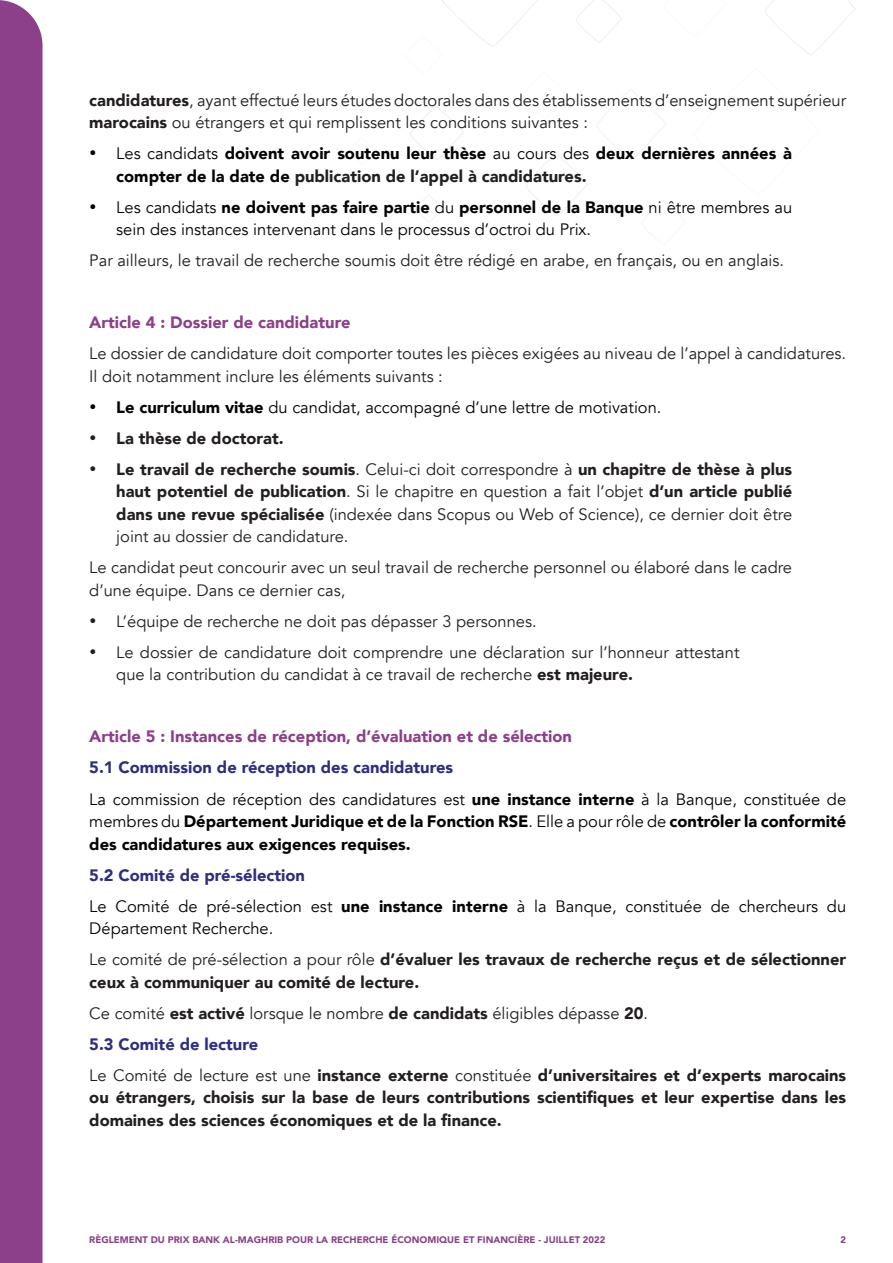
<style>
.page{position:relative;width:893px;height:1263px;background:#fff}
.page>*{position:absolute;margin:0;border:0;box-sizing:border-box;transform-origin:0 0}
.t1{font:16.5px/22.5px "Avenir";color:#231f20}
.t2{font:900 16.5px/31px "Avenir";color:#231f20}
.t3{font:16.5px/31px "Avenir";color:#040503}
.t4{font:900 16.5px/22.5px "Avenir";color:#040503}
.t5{font:900 16.5px "Avenir";color:#8b4089}
.t6{font:900 9.45px "Avenir";color:#8b4089}
.s1{font-weight:900}
.s2{font-weight:400}
.s3{color:#231f20}
.s4{font-weight:900;color:#2f2e80}
.s5{font-weight:400;color:#040503}
.s6{color:#2f2e80}
</style>
<div class="page">
<div style="left:0;top:0;width:43px;height:1263px;background:#8b4089"></div>
<svg style="left:765px;top:0;width:91px;height:55px"></svg>
<svg style="left:441px;top:0;width:97px;height:47px"></svg>
<div style="left:525px;top:153px;width:63px;height:64px;border:1px solid #4a266b;border-radius:50%"></div>
<div style="left:596px;top:89px;width:71px;height:71px;border:1px solid #894088;border-radius:50%"></div>
<div style="left:521px;top:72px;width:48px;height:47px;border:1px solid #d5c596;border-radius:50%"></div>
<svg style="left:576px;top:0;width:46px;height:43px"></svg>
<div style="left:404px;top:36px;width:39px;height:38px;border:1px solid #d5c596;border-radius:50%"></div>
<div style="left:409px;top:105px;width:55px;height:55px;border:1px solid #4a266b;border-radius:50%"></div>
<div style="left:415px;top:194px;width:28px;height:29px;border:1px solid #894088;border-radius:50%"></div>
<div style="left:348px;top:137px;width:28px;height:28px;border:1px solid #ccaecd;border-radius:50%"></div>
<div style="left:640px;top:199px;width:46px;height:46px;border:1px solid #af81b0;border-radius:50%"></div>
<p class="t1" style="left:89px;top:89px;width:758px"><span class="s1">candidatures</span>, ayant effectué leurs études doctorales dans des établissements d’enseignement supérieur <span class="s1">marocains</span> ou étrangers et qui remplissent les conditions suivantes :</p>
<p class="t4" style="left:116px;top:142px;width:677px;text-indent:-27px">• <span class="s2">Les candidats</span> doivent avoir soutenu leur thèse <span class="s2">au cours des</span> deux dernières années à compter de la date de <span class="s3">publication de l’appel à candidatures.</span></p>
<p class="t3" style="left:116px;top:196px;width:677px;line-height:22.5px;text-indent:-27px">• Les candidats <span class="s1">ne doivent pas faire partie</span> du <span class="s1">personnel de la Banque</span> ni être membres au sein des instances intervenant dans le processus d’octroi du Prix.</p>
<p class="t1" style="left:89px;top:250px;width:696px">Par ailleurs, le travail de recherche soumis doit être rédigé en arabe, en français, ou en anglais.</p>
<p class="t5" style="left:89px;top:308px;width:263px">Article 4 : Dossier de candidature</p>
<p class="t1" style="left:89px;top:343px;width:758px">Le dossier de candidature doit comporter toutes les pièces exigées au niveau de l’appel à candidatures.<br>Il doit notamment inclure les éléments suivants :</p>
<p class="t3" style="left:89px;top:392px;width:574px">• <span class="s1">Le curriculum vitae</span> du candidat, accompagné d’une lettre de motivation.</p>
<p class="t2" style="left:89px;top:422px;width:196px">• La thèse de doctorat.</p>
<p class="t1" style="left:116px;top:458px;width:677px;text-align:justify;text-indent:-27px">• <span class="s1">Le travail de recherche soumis</span>. Celui-ci doit correspondre à <span class="s1">un chapitre de thèse à plus haut potentiel de publication</span>. Si le chapitre en question a fait l’objet <span class="s1">d’un article publié dans une revue spécialisée</span> (indexée dans Scopus ou Web of Science), ce dernier doit être joint au dossier de candidature.</p>
<p class="t1" style="left:89px;top:557px;width:704px">Le candidat peut concourir avec un seul travail de recherche personnel ou élaboré dans le cadre d’une équipe. Dans ce dernier cas,</p>
<p class="t1" style="left:89px;top:610px;width:449px">• L’équipe de recherche ne doit pas dépasser 3 personnes.</p>
<p class="t1" style="left:116px;top:641px;width:625px;text-indent:-27px">• Le dossier de candidature doit comprendre une déclaration sur l’honneur attestant que la contribution du candidat à ce travail de recherche <span class="s1">est majeure.</span></p>
<p class="t5" style="left:89px;top:723px;width:484px">Article 5 : Instances de réception, d’évaluation et de sélection</p>
<p class="t3" style="left:89px;top:752px;width:758px"><span class="s4">5.1 Commission de réception des candidatures<br></span>La commission de réception des candidatures est <span class="s1">une instance interne</span> à la Banque, constituée de</p>
<p class="t4" style="left:89px;top:809px;width:758px"><span class="s2">membres du</span> Département Juridique et de la Fonction RSE<span class="s2">. Elle a pour rôle de</span> contrôler la conformité des candidatures aux exigences requises.</p>
<p class="t3" style="left:89px;top:860px;width:758px"><span class="s4">5.2 Comité de pré-sélection<br></span>Le Comité de pré-sélection est <span class="s1">une instance interne</span> à la Banque, constituée de chercheurs du</p>
<p class="t2" style="left:89px;top:912px;width:758px"><span class="s5">Département Recherche.<br></span><span class="s2">Le comité de pré-sélection a pour rôle</span> d’évaluer les travaux de recherche reçus et de sélectionner</p>
<p class="t2" style="left:89px;top:966px;width:758px">ceux à communiquer au comité de lecture.<br><span class="s2">Ce comité</span> est activé <span class="s2">lorsque le nombre</span> de candidats <span class="s2">éligibles dépasse</span> 20<span class="s2">.<br></span><span class="s6">5.3 Comité de lecture<br></span><span class="s2">Le Comité de lecture est une</span> instance externe <span class="s2">constituée</span> d’universitaires et d’experts marocains</p>
<p class="t2" style="left:89px;top:1086px;width:758px;line-height:22.5px">ou étrangers, choisis sur la base de leurs contributions scientifiques et leur expertise dans les domaines des sciences économiques et de la finance.</p>
<p class="t6" style="left:89px;top:1231px;width:518px">RÈGLEMENT DU PRIX BANK AL-MAGHRIB POUR LA RECHERCHE ÉCONOMIQUE ET FINANCIÈRE - JUILLET 2022</p>
<p class="t6" style="left:841px;top:1231px;width:7px">2</p>
</div>
